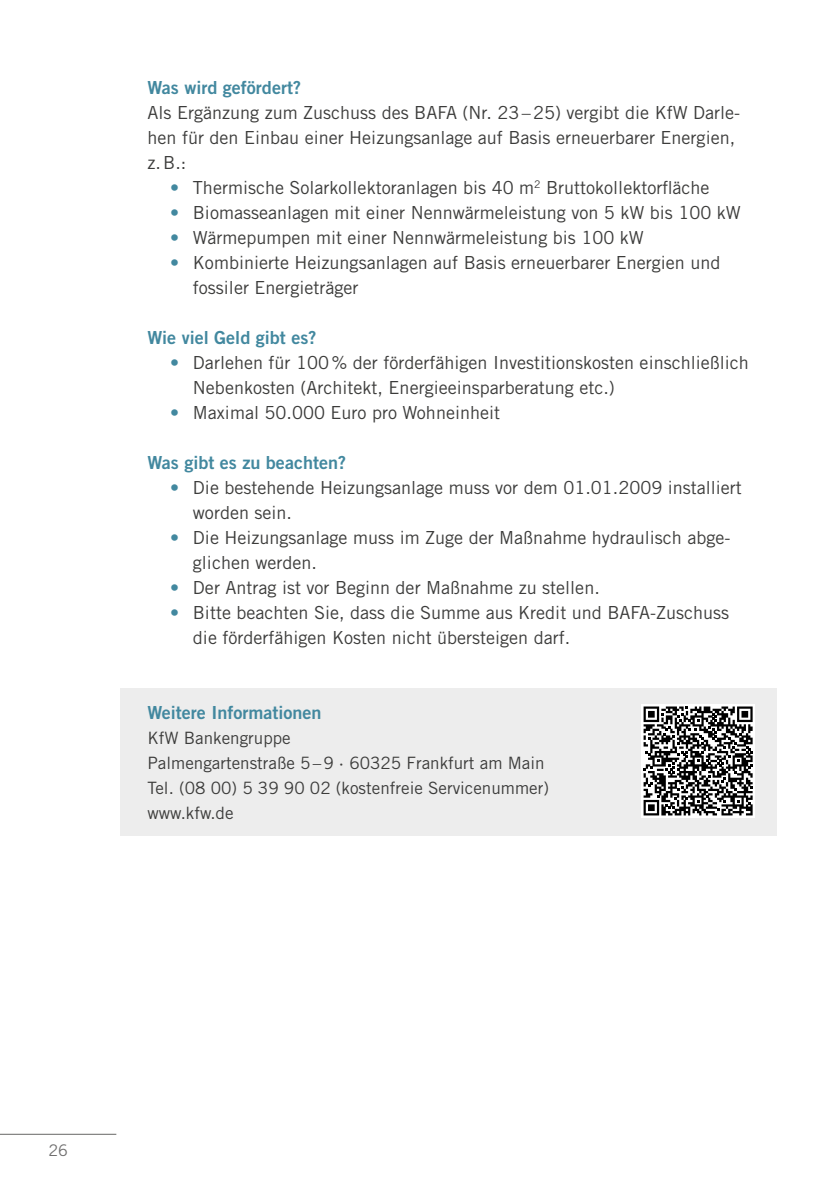
<style>
.page{position:relative;width:840px;height:1191px;background:#fff}
.page>*{position:absolute;margin:0;border:0;box-sizing:border-box;transform-origin:0 0}
.Fließtext{font:18px/25px "Trade Gothic LT Std";color:#3c3c3b}
.Projekt_H2{font:18px "Trade Gothic LT Std Bd 2";color:#42889f}
.Infotext{font:17px "Trade Gothic LT Std";color:#3c3c3b}
.t1{font:16px "Trade Gothic LT Std";color:#706f6f}
.s1{color:#42889f}
</style>
<div class="page">
<hr style="left:0;top:1133px;width:116px;height:1px;background:#666665">
<div style="left:120px;top:688px;width:656px;height:148px;background:#ededed"></div>
<svg style="left:641px;top:704px;width:113px;height:113px"></svg>
<svg style="left:643px;top:706px;width:109px;height:109px;background:#757575"></svg>
<h2 class="Projekt_H2" style="left:147px;top:76px;width:155px">Was wird gefördert?</h2>
<p class="Fließtext" style="left:147px;top:99px;width:594px">Als Ergänzung zum Zuschuss des BAFA (Nr. 23–25) vergibt die KfW Darle&shy;hen für den Einbau einer Heizungsanlage auf Basis erneuerbarer Energien, z.B.:</p>
<p class="Fließtext" style="left:170px;top:174px;width:540px"><span class="s1">•</span> Thermische Solarkollektoranlagen bis 40 m<sup>2</sup> Bruttokollektorfläche</p>
<p class="Fließtext" style="left:170px;top:199px;width:572px"><span class="s1">•</span> Biomasseanlagen mit einer Nennwärmeleistung von 5 kW bis 100 kW</p>
<p class="Fließtext" style="left:170px;top:224px;width:475px"><span class="s1">•</span> Wärmepumpen mit einer Nennwärmeleistung bis 100 kW</p>
<p class="Fließtext" style="left:193px;top:249px;width:529px;text-indent:-23px"><span class="s1">•</span> Kombinierte Heizungsanlagen auf Basis erneuerbarer Energien und fossiler Energieträger</p>
<h2 class="Projekt_H2" style="left:147px;top:326px;width:170px">Wie viel Geld gibt es?</h2>
<p class="Fließtext" style="left:193px;top:349px;width:557px;text-indent:-23px"><span class="s1">•</span> Darlehen für 100% der förderfähigen Investitionskosten einschließlich<br>Nebenkosten (Architekt, Energieeinsparberatung etc.)</p>
<p class="Fließtext" style="left:170px;top:399px;width:331px"><span class="s1">•</span> Maximal 50.000 Euro pro Wohneinheit</p>
<h2 class="Projekt_H2" style="left:147px;top:451px;width:200px">Was gibt es zu beachten?</h2>
<p class="Fließtext" style="left:193px;top:474px;width:550px;text-indent:-23px"><span class="s1">•</span> Die bestehende Heizungsanlage muss vor dem 01.01.2009 installiert worden sein.</p>
<p class="Fließtext" style="left:193px;top:524px;width:537px;text-indent:-23px"><span class="s1">•</span> Die Heizungsanlage muss im Zuge der Maßnahme hydraulisch abge&shy;glichen werden.</p>
<p class="Fließtext" style="left:170px;top:574px;width:431px"><span class="s1">•</span> Der Antrag ist vor Beginn der Maßnahme zu stellen.</p>
<p class="Fließtext" style="left:193px;top:599px;width:537px;text-indent:-23px"><span class="s1">•</span> Bitte beachten Sie, dass die Summe aus Kredit und BAFA-Zuschuss die förderfähigen Kosten nicht übersteigen darf.</p>
<h2 class="Projekt_H2" style="left:147px;top:701px;width:175px">Weitere Informationen</h2>
<p class="Infotext" style="left:147px;top:727px;width:145px">KfW Bankengruppe</p>
<p class="Infotext" style="left:147px;top:752px;width:398px">Palmengartenstraße 5–9 · 60325 Frankfurt am Main</p>
<p class="Infotext" style="left:147px;top:777px;width:403px">Tel. (08 00) 5 39 90 02 (kostenfreie Servicenummer)</p>
<p class="Infotext" style="left:147px;top:802px;width:87px">www.kfw.de</p>
<p class="t1" style="left:48px;top:1140px;width:21px">26</p>
</div>
